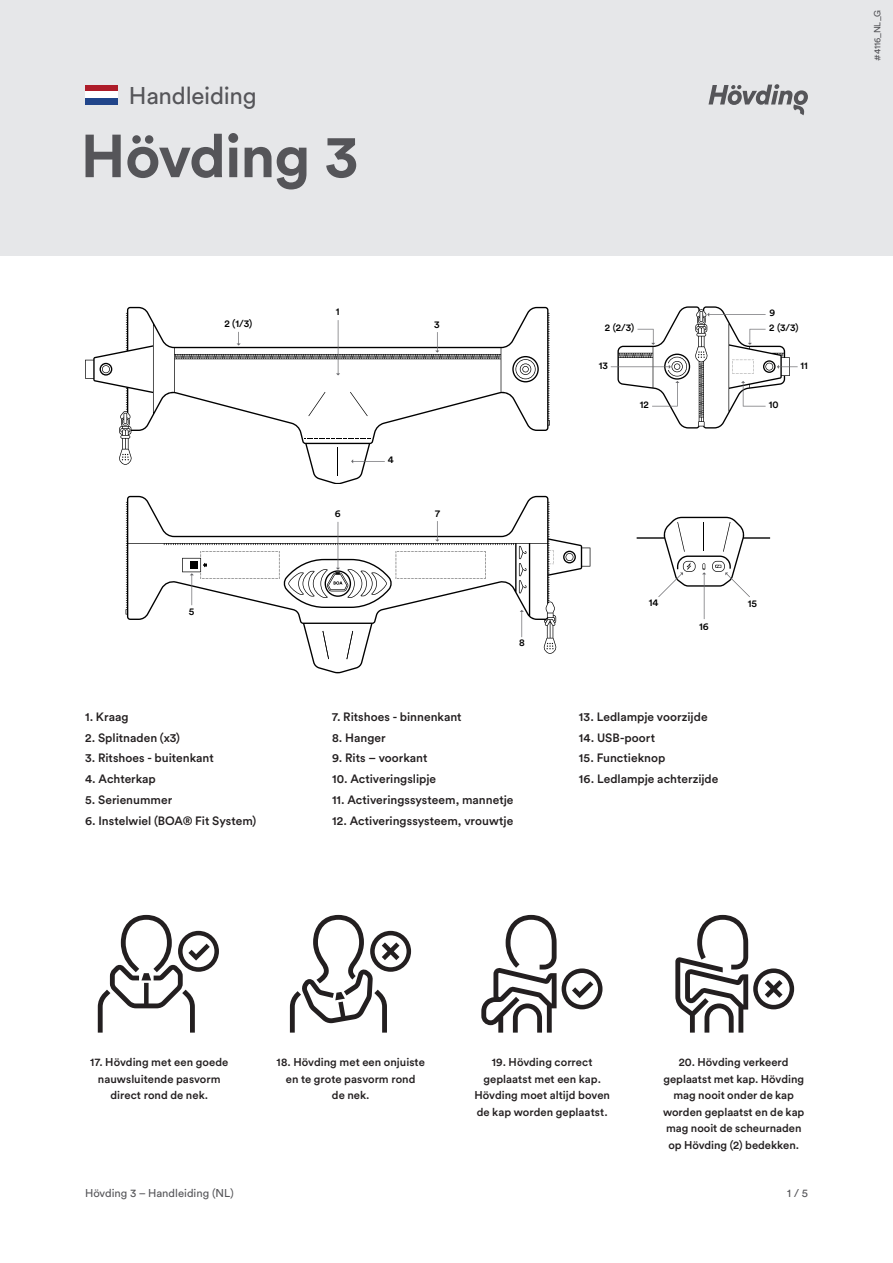
<style>
.page{position:relative;width:893px;height:1263px;background:#fff}
.page>*{position:absolute;margin:0;border:0;box-sizing:border-box;transform-origin:0 0}
.t1{font:700 60px "Circular Pro";letter-spacing:-.02em;color:#555559}
.t2{font:24px "Circular Pro";letter-spacing:-.01em;color:#555559}
.t3{font:500 12px "Circular Pro";color:#231f20}
.t4{font:500 11.25px/16.5px "Circular Pro";color:#231f20;text-align:center}
.t5{font:11.25px "Circular Pro";color:#555559}
.t6{font:500 10.05px "Circular Std";color:#000}
.t7{font:500 9.9px/14.9px "Circular Std";letter-spacing:.005em;color:#000}
.t8{font:9px "Circular Pro";letter-spacing:-.01em;color:#555559}
</style>
<div class="page">
<svg style="left:85px;top:307px;width:465px;height:177px"></svg>
<svg style="left:337px;top:447px;width:1px;height:29px"></svg>
<svg style="left:304px;top:438px;width:67px;height:1px"></svg>
<svg style="left:512px;top:356px;width:27px;height:26px"></svg>
<svg style="left:100px;top:363px;width:12px;height:13px"></svg>
<svg style="left:122px;top:454px;width:7px;height:6px"></svg>
<svg style="left:308px;top:392px;width:17px;height:24px"></svg>
<svg style="left:350px;top:392px;width:18px;height:24px"></svg>
<svg style="left:351px;top:459px;width:34px;height:4px"></svg>
<svg style="left:336px;top:320px;width:4px;height:55px"></svg>
<svg style="left:237px;top:332px;width:4px;height:14px"></svg>
<svg style="left:435px;top:332px;width:4px;height:21px"></svg>
<svg style="left:126px;top:496px;width:464px;height:177px"></svg>
<svg style="left:563px;top:551px;width:13px;height:12px"></svg>
<svg style="left:323px;top:631px;width:30px;height:28px"></svg>
<svg style="left:550px;top:550px;width:4px;height:15px"></svg>
<svg style="left:519px;top:546px;width:7px;height:47px"></svg>
<svg style="left:546px;top:643px;width:7px;height:6px"></svg>
<svg style="left:520px;top:610px;width:4px;height:27px"></svg>
<svg style="left:182px;top:521px;width:304px;height:87px"></svg>
<svg style="left:611px;top:306px;width:187px;height:122px"></svg>
<svg style="left:637px;top:517px;width:133px;height:102px"></svg>
<div style="left:0;top:0;width:893px;height:255px;background:#e6e7e9"></div>
<svg style="left:708px;top:84px;width:100px;height:31px"></svg>
<div style="left:85px;top:85px;width:32px;height:7px;background:#ad1c29"></div>
<div style="left:85px;top:92px;width:32px;height:6px;background:#fff"></div>
<div style="left:85px;top:98px;width:32px;height:6px;background:#21458a"></div>
<svg style="left:98px;top:915px;width:121px;height:117px"></svg>
<svg style="left:290px;top:915px;width:121px;height:117px"></svg>
<svg style="left:481px;top:915px;width:121px;height:117px"></svg>
<svg style="left:675px;top:915px;width:119px;height:117px"></svg>
<h2 class="t2" style="left:129px;top:80px;width:129px">Handleiding</h2>
<h1 class="t1" style="left:81px;top:115px;width:279px">Hövding 3</h1>
<p class="t6" style="left:336px;top:305px;width:5px">1</p>
<p class="t6" style="left:224px;top:318px;width:30px">2 (1/3)</p>
<p class="t6" style="left:434px;top:318px;width:7px">3</p>
<p class="t6" style="left:388px;top:454px;width:7px">4</p>
<p class="t6" style="left:189px;top:605px;width:7px">5</p>
<p class="t3" style="left:85px;top:708px;width:45px">1. Kraag</p>
<p class="t3" style="left:85px;top:729px;width:97px">2. Splitnaden (x3)</p>
<p class="t3" style="left:85px;top:750px;width:130px">3. Ritshoes - buitenkant</p>
<p class="t3" style="left:85px;top:771px;width:72px">4. Achterkap</p>
<p class="t3" style="left:85px;top:791px;width:89px">5. Serienummer</p>
<p class="t3" style="left:85px;top:812px;width:173px">6. Instelwiel (BOA® Fit System)</p>
<p class="t6" style="left:335px;top:507px;width:7px">6</p>
<p class="t6" style="left:435px;top:507px;width:6px">7</p>
<p class="t6" style="left:519px;top:636px;width:7px">8</p>
<p class="t3" style="left:332px;top:708px;width:131px">7. Ritshoes - binnenkant</p>
<p class="t3" style="left:332px;top:729px;width:55px">8. Hanger</p>
<p class="t3" style="left:332px;top:750px;width:97px">9. Rits – voorkant</p>
<p class="t3" style="left:332px;top:771px;width:106px">10. Activeringslipje</p>
<p class="t3" style="left:332px;top:791px;width:183px">11. Activeringssysteem, mannetje</p>
<p class="t3" style="left:332px;top:812px;width:183px">12. Activeringssysteem, vrouwtje</p>
<p class="t7" style="left:605px;top:320px;width:31px">2 (2/3)</p>
<p class="t7" style="left:599px;top:358px;width:11px">13</p>
<p class="t7" style="left:640px;top:397px;width:11px">12</p>
<p class="t7" style="left:769px;top:305px;width:31px">9<br>2 (3/3)</p>
<p class="t7" style="left:769px;top:397px;width:11px">10</p>
<p class="t7" style="left:800px;top:358px;width:9px">11</p>
<p class="t6" style="left:649px;top:596px;width:11px">14</p>
<p class="t6" style="left:748px;top:597px;width:11px">15</p>
<p class="t6" style="left:699px;top:620px;width:11px">16</p>
<p class="t3" style="left:579px;top:708px;width:130px">13. Ledlampje voorzijde</p>
<p class="t3" style="left:579px;top:729px;width:78px">14. USB-poort</p>
<p class="t3" style="left:579px;top:750px;width:88px">15. Functieknop</p>
<p class="t3" style="left:579px;top:771px;width:141px">16. Ledlampje achterzijde</p>
<p class="t8" style="left:871px;top:61px;width:52px;rotate:-90deg">#4116_NL_G</p>
<p class="t4" style="left:90px;top:1053px;width:139px">17. Hövding met een goede nauwsluitende pasvorm direct rond de nek.</p>
<p class="t4" style="left:277px;top:1053px;width:150px">18. Hövding met een onjuiste en te grote pasvorm rond<br>de nek.</p>
<p class="t4" style="left:474px;top:1053px;width:137px">19. Hövding correct geplaatst met een kap.<br>Hövding moet altijd boven de kap worden geplaatst.</p>
<p class="t4" style="left:663px;top:1053px;width:143px">20. Hövding verkeerd geplaatst met kap. Hövding mag nooit onder de kap worden geplaatst en de kap mag nooit de scheurnaden op Hövding (2) bedekken.</p>
<p class="t5" style="left:85px;top:1186px;width:150px">Hövding 3 – Handleiding (NL)</p>
<p class="t5" style="left:787px;top:1186px;width:22px">1 / 5</p>
</div>
